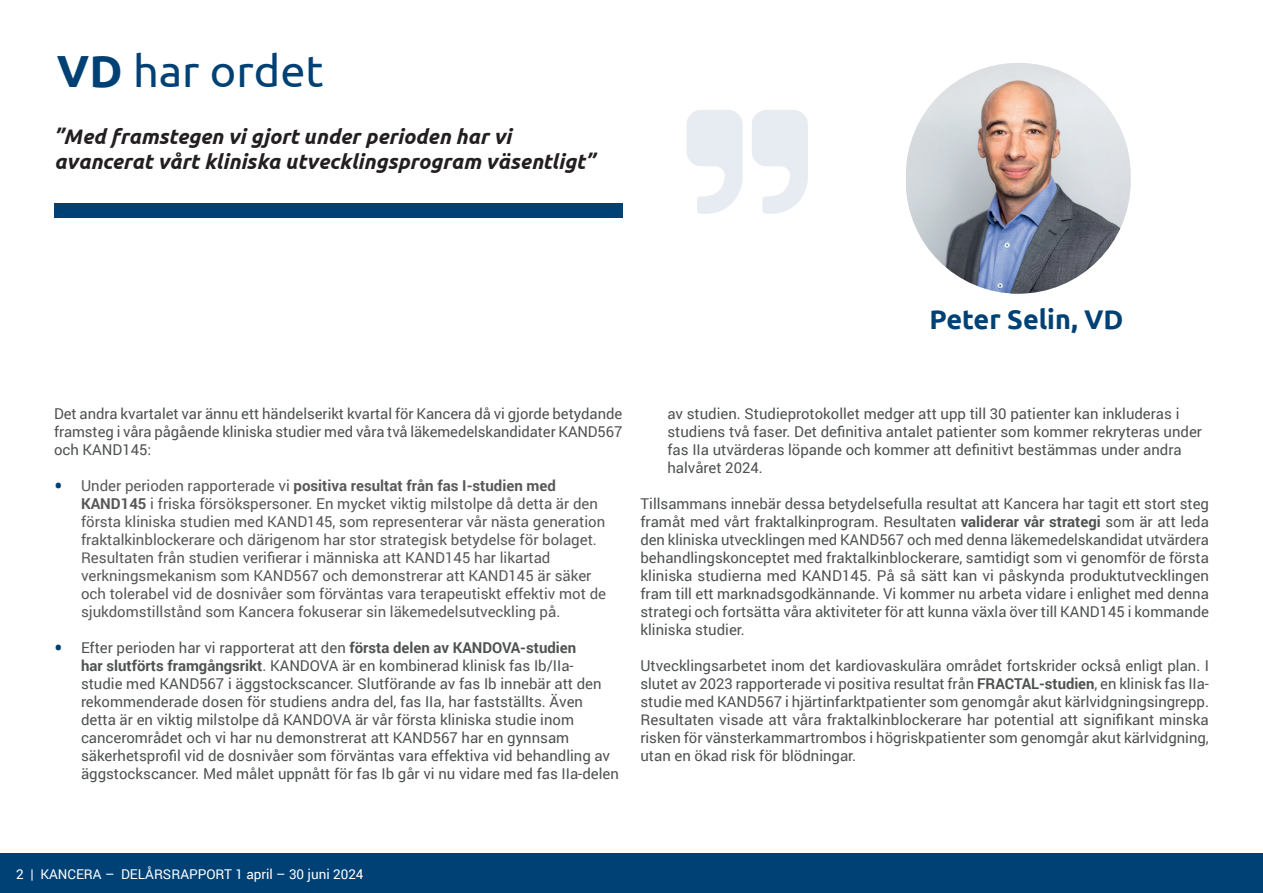
<style>
.page{position:relative;width:1263px;height:893px;background:#fff}
.page>*{position:absolute;margin:0;border:0;box-sizing:border-box;transform-origin:0 0}
.t1{font:45px "Ubuntu";color:#004175}
.t2{font:700 27px "Ubuntu";color:#004175}
.t3{font:italic 700 21px/25.2px "Ubuntu";color:#231f20}
.t4{font:15px/18px "Roboto";color:#57585a}
.t5{font:14.85px/18px "Roboto";color:#4f5252;text-align:justify}
.t6{font:13.5px "Roboto";color:#fff}
.s1{font-weight:700}
.s2{font-size:25.5px;color:#004175}
</style>
<div class="page">
<div style="left:0;top:854px;width:1263px;height:39px;background:#004175"></div>
<img style="left:906px;top:63px;width:224px;height:231px;border-radius:112px">
<div style="left:54px;top:204px;width:568px;height:14px;background:#004175"></div>
<svg style="left:686px;top:110px;width:57px;height:104px"></svg>
<svg style="left:752px;top:110px;width:56px;height:104px"></svg>
<h1 class="t1" style="left:57px;top:44px;width:268px"><span class="s1">VD</span> har ordet</h1>
<h3 class="t3" style="left:54px;top:124px;width:542px">”Med framstegen vi gjort under perioden har vi avancerat vårt kliniska utvecklingsprogram väsentligt”</h3>
<h2 class="t2" style="left:929px;top:303px;width:196px">Peter Selin, VD</h2>
<p class="t5" style="left:54px;top:404px;width:570px">Det andra kvartalet var ännu ett händelserikt kvartal för Kancera då vi gjorde betydande framsteg i våra pågående kliniska studier med våra två läkemedelskandidater KAND567 och KAND145:</p>
<p class="t4" style="left:81px;top:476px;width:527px;text-indent:-27px"><span class="s2">•</span> Under perioden rapporterade vi <span class="s1">positiva resultat från fas I-studien med KAND145</span> i friska försökspersoner. En mycket viktig milstolpe då detta är den första kliniska studien med KAND145, som representerar vår nästa generation fraktalkinblockerare och därigenom har stor strategisk betydelse för bolaget.<br>Resultaten från studien verifierar i människa att KAND145 har likartad verkningsmekanism som KAND567 och demonstrerar att KAND145 är säker och tolerabel vid de dosnivåer som förväntas vara terapeutiskt effektiv mot de sjukdomstillstånd som Kancera fokuserar sin läkemedelsutveckling på.</p>
<p class="t5" style="left:81px;top:638px;width:539px;text-align:left;text-indent:-27px"><span class="s2">•</span> Efter perioden har vi rapporterat att den <span class="s1">första delen av KANDOVA-studien<br>har slutförts framgångsrikt</span>. KANDOVA är en kombinerad klinisk fas Ib/IIa&shy;studie med KAND567 i äggstockscancer. Slutförande av fas Ib innebär att den rekommenderade dosen för studiens andra del, fas IIa, har fastställts. Även detta är en viktig milstolpe då KANDOVA är vår första kliniska studie inom cancerområdet och vi har nu demonstrerat att KAND567 har en gynnsam säkerhetsprofil vid de dosnivåer som förväntas vara effektiva vid behandling av äggstockscancer. Med målet uppnått för fas Ib går vi nu vidare med fas IIa-delen</p>
<p class="t5" style="left:667px;top:404px;width:536px;text-align:left">av studien. Studieprotokollet medger att upp till 30 patienter kan inkluderas i studiens två faser. Det definitiva antalet patienter som kommer rekryteras under fas IIa utvärderas löpande och kommer att definitivt bestämmas under andra halvåret 2024.</p>
<p class="t5" style="left:640px;top:494px;width:570px">Tillsammans innebär dessa betydelsefulla resultat att Kancera har tagit ett stort steg framåt med vårt fraktalkinprogram. Resultaten <span class="s1">validerar vår strategi</span> som är att leda den kliniska utvecklingen med KAND567 och med denna läkemedelskandidat utvärdera behandlingskonceptet med fraktalkinblockerare, samtidigt som vi genomför de första kliniska studierna med KAND145. På så sätt kan vi påskynda produktutvecklingen fram till ett marknadsgodkännande. Vi kommer nu arbeta vidare i enlighet med denna strategi och fortsätta våra aktiviteter för att kunna växla över till KAND145 i kommande kliniska studier.</p>
<p class="t5" style="left:640px;top:656px;width:570px">Utvecklingsarbetet inom det kardiovaskulära området fortskrider också enligt plan. I slutet av 2023 rapporterade vi positiva resultat från <span class="s1">FRACTAL-studien</span>, en klinisk fas IIa&shy;studie med KAND567 i hjärtinfarktpatienter som genomgår akut kärlvidgningsingrepp.<br>Resultaten visade att våra fraktalkinblockerare har potential att signifikant minska risken för vänsterkammartrombos i högriskpatienter som genomgår akut kärlvidgning, utan en ökad risk för blödningar.</p>
<p class="t6" style="left:16px;top:864px;width:349px">2 | KANCERA – DELÅRSRAPPORT 1 april – 30 juni 2024</p>
</div>
